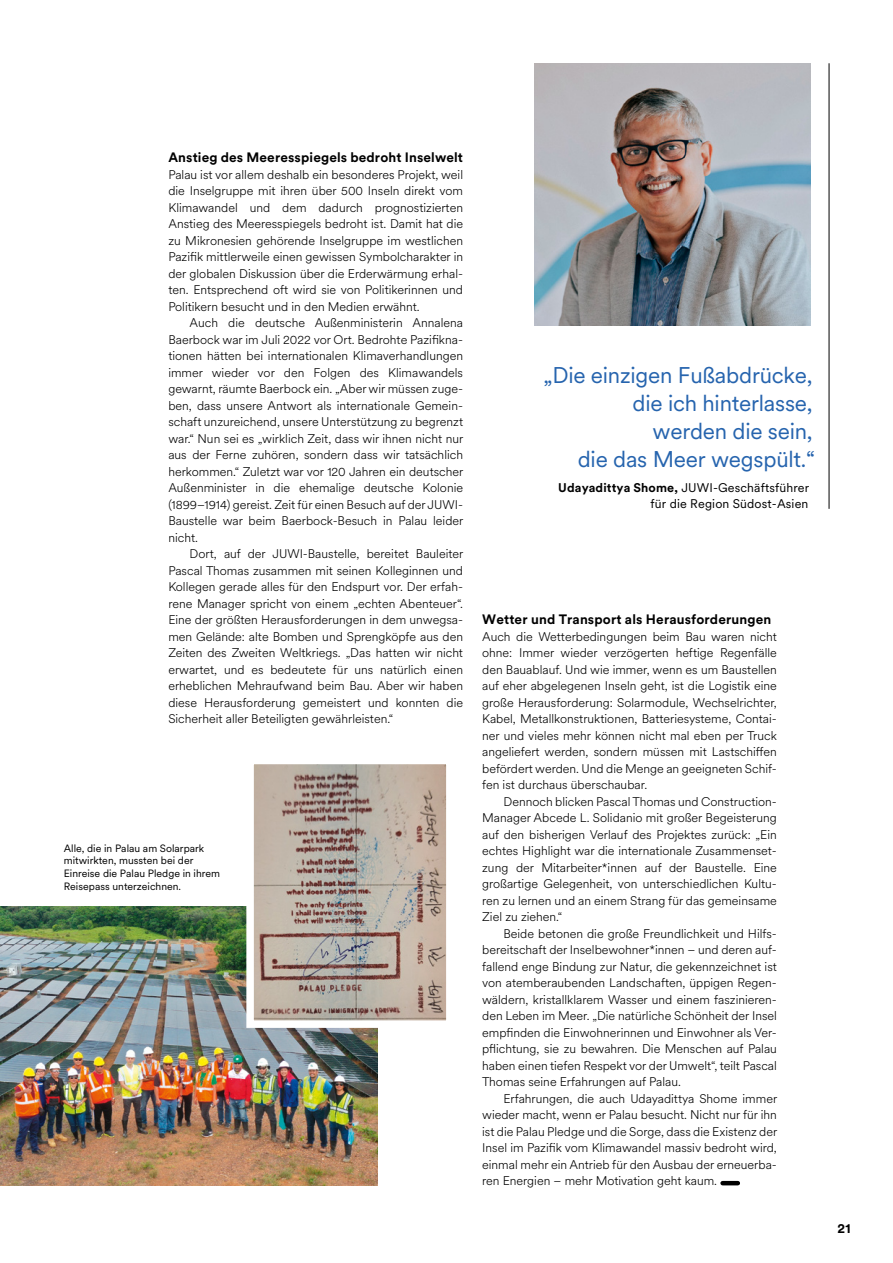
<style>
.page{position:relative;width:893px;height:1263px;background:#fff}
.page>*{position:absolute;margin:0;border:0;box-sizing:border-box;transform-origin:0 0}
.t1{font:22.5px/27.8px "Circular XX";letter-spacing:-.01em;color:#2664ae;text-align:right}
.t2{font:700 13.5px "Circular XX";letter-spacing:.01em;color:#000}
.t3{font:300 12.45px/16.5px "Circular XX";color:#000;text-align:justify}
.t4{font:12.45px/16.5px "Circular XX";letter-spacing:.01em;color:#000;text-align:right}
.t5{font:10.5px/12.8px "Circular XX";color:#000}
.s1{font-weight:700}
</style>
<div class="page">
<hr style="left:723px;top:1181px;width:15px;height:4px;background:#000">
<hr style="left:829px;top:63px;width:1px;height:446px;background:#000">
<img style="left:534px;top:63px;width:276px;height:263px">
<img style="left:0;top:907px;width:378px;height:278px">
<svg style="left:243px;top:764px;width:204px;height:268px;background:#b6a9a0"></svg>
<p class="t2" style="left:168px;top:148px;width:296px">Anstieg des Meeresspiegels bedroht Inselwelt</p>
<p class="t3" style="left:168px;top:166px;width:296px">Palau ist vor allem deshalb ein besonderes Projekt, weil die Inselgruppe mit ihren über 500 Inseln direkt vom Klimawandel und dem dadurch prognostizierten Anstieg des Meeresspiegels bedroht ist. Damit hat die zu Mikronesien gehörende Inselgruppe im westlichen Pazifik mittlerweile einen gewissen Symbolcharakter in der globalen Diskussion über die Erderwärmung erhal&shy;ten. Entsprechend oft wird sie von Politikerinnen und Politikern besucht und in den Medien erwähnt.</p>
<p class="t3" style="left:168px;top:314px;width:296px;text-indent:21px">Auch die deutsche Außenministerin Annalena Baerbock war im Juli 2022 vor Ort. Bedrohte Pazifikna&shy;tionen hätten bei internationalen Klimaverhandlungen immer wieder vor den Folgen des Klimawandels gewarnt, räumte Baerbock ein. „Aber wir müssen zuge&shy;ben, dass unsere Antwort als internationale Gemein&shy;schaft unzureichend, unsere Unterstützung zu begrenzt war.“ Nun sei es „wirklich Zeit, dass wir ihnen nicht nur aus der Ferne zuhören, sondern dass wir tatsächlich herkommen.“ Zuletzt war vor 120 Jahren ein deutscher Außenminister in die ehemalige deutsche Kolonie (1899–1914) gereist. Zeit für einen Besuch auf der JUWI-Baustelle war beim Baerbock-Besuch in Palau leider nicht.</p>
<p class="t3" style="left:168px;top:545px;width:296px;text-indent:21px">Dort, auf der JUWI-Baustelle, bereitet Bauleiter Pascal Thomas zusammen mit seinen Kolleginnen und Kollegen gerade alles für den Endspurt vor. Der erfah&shy;rene Manager spricht von einem „echten Abenteuer“.<br>Eine der größten Herausforderungen in dem unwegsa&shy;men Gelände: alte Bomben und Sprengköpfe aus den Zeiten des Zweiten Weltkriegs. „Das hatten wir nicht erwartet, und es bedeutete für uns natürlich einen erheblichen Mehraufwand beim Bau. Aber wir haben diese Herausforderung gemeistert und konnten die Sicherheit aller Beteiligten gewährleisten.“</p>
<p class="t5" style="left:64px;top:841px;width:158px">Alle, die in Palau am Solarpark mitwirkten, mussten bei der<br>Einreise die Palau Pledge in ihrem<br>Reisepass unterzeichnen.</p>
<h1 class="t1" style="left:543px;top:361px;width:273px">„Die einzigen Fußabdrücke, die ich hinterlasse,<br>werden die sein,<br>die das Meer wegspült.“</h1>
<p class="t4" style="left:558px;top:478px;width:252px"><span class="s1">Udayadittya Shome,</span> JUWI-Geschäftsführer für die Region Südost-Asien</p>
<p class="t2" style="left:482px;top:610px;width:290px">Wetter und Transport als Herausforderungen</p>
<p class="t3" style="left:482px;top:628px;width:296px">Auch die Wetterbedingungen beim Bau waren nicht ohne: Immer wieder verzögerten heftige Regenfälle den Bauablauf. Und wie immer, wenn es um Baustellen auf eher abgelegenen Inseln geht, ist die Logistik eine große Herausforderung: Solarmodule, Wechselrichter, Kabel, Metallkonstruktionen, Batteriesysteme, Contai&shy;ner und vieles mehr können nicht mal eben per Truck angeliefert werden, sondern müssen mit Lastschiffen befördert werden. Und die Menge an geeigneten Schif&shy;fen ist durchaus überschaubar.</p>
<p class="t3" style="left:482px;top:793px;width:296px;text-indent:21px">Dennoch blicken Pascal Thomas und Construction-Manager Abcede L. Solidanio mit großer Begeisterung auf den bisherigen Verlauf des Projektes zurück: „Ein echtes Highlight war die internationale Zusammenset&shy;zung der Mitarbeiter*innen auf der Baustelle. Eine großartige Gelegenheit, von unterschiedlichen Kultu&shy;ren zu lernen und an einem Strang für das gemeinsame Ziel zu ziehen.“</p>
<p class="t3" style="left:482px;top:925px;width:296px;text-indent:21px">Beide betonen die große Freundlichkeit und Hilfs&shy;bereitschaft der Inselbewohner*innen – und deren auf&shy;fallend enge Bindung zur Natur, die gekennzeichnet ist von atemberaubenden Landschaften, üppigen Regen&shy;wäldern, kristallklarem Wasser und einem faszinieren&shy;den Leben im Meer. „Die natürliche Schönheit der Insel empfinden die Einwohnerinnen und Einwohner als Ver&shy;pflichtung, sie zu bewahren. Die Menschen auf Palau haben einen tiefen Respekt vor der Umwelt“, teilt Pascal Thomas seine Erfahrungen auf Palau.</p>
<p class="t3" style="left:482px;top:1090px;width:296px;text-indent:21px">Erfahrungen, die auch Udayadittya Shome immer wieder macht, wenn er Palau besucht. Nicht nur für ihn ist die Palau Pledge und die Sorge, dass die Existenz der Insel im Pazifik vom Klimawandel massiv bedroht wird, einmal mehr ein Antrieb für den Ausbau der erneuerba&shy;ren Energien – mehr Motivation geht kaum.</p>
<p class="t2" style="left:837px;top:1219px;width:14px">21</p>
</div>
